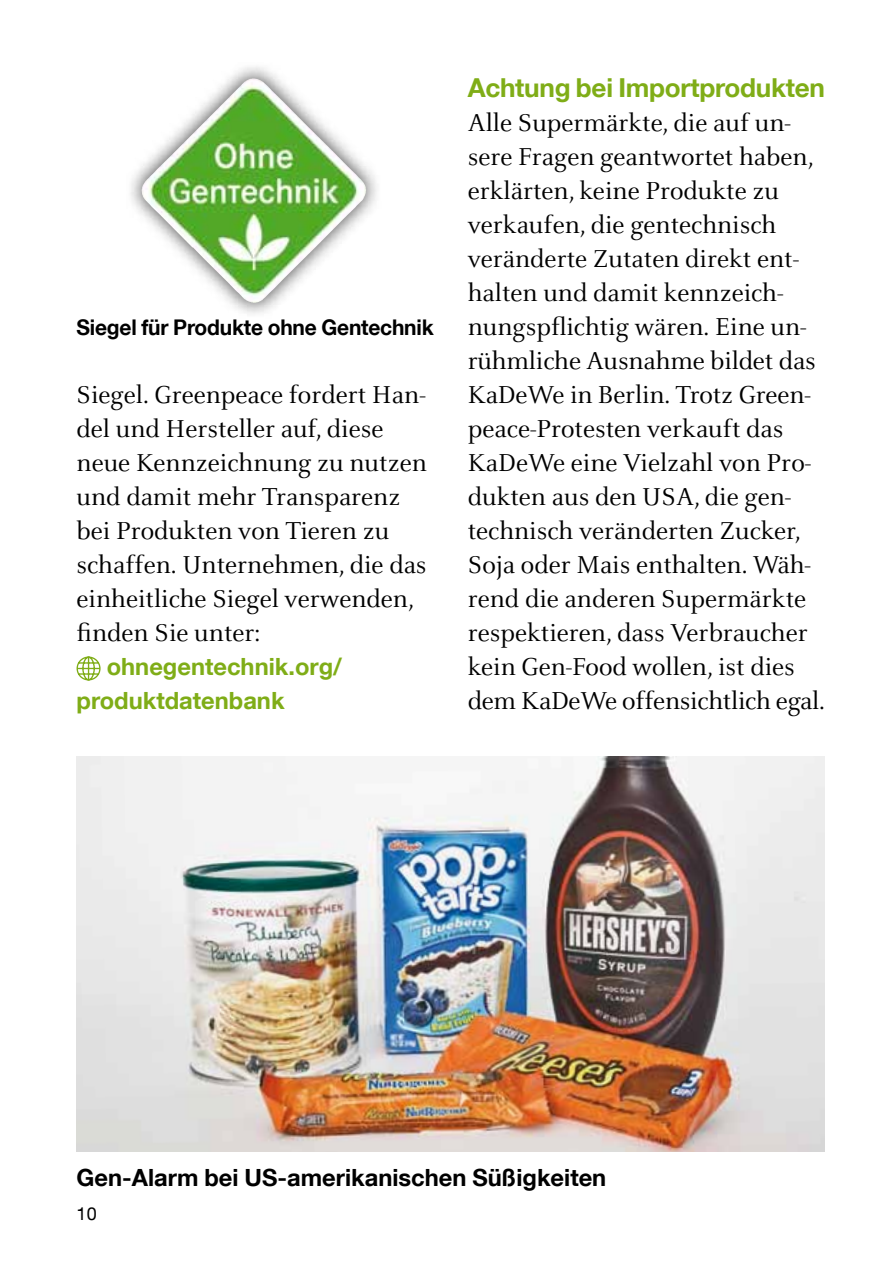
<style>
.page{position:relative;width:893px;height:1263px;background:#fff}
.page>*{position:absolute;margin:0;border:0;box-sizing:border-box;transform-origin:0 0}
.t1{font:27px/33.9px "Celeste";color:#000}
.t2{font:700 26.1px "Helvetica Neue LT Com";letter-spacing:-.01em;color:#7fad17}
.t3{font:700 23.7px "Helvetica Neue LT Com";color:#000}
.t4{font:700 23.7px/33.9px "Helvetica Neue LT Com";color:#7fad17}
.t5{font:700 21.6px "Helvetica Neue LT Com";letter-spacing:-.01em;color:#000}
.t6{font:18px "Helvetica Neue LT Com";color:#000}
</style>
<div class="page">
<img style="left:77px;top:757px;width:748px;height:394px">
<svg style="left:77px;top:656px;width:24px;height:24px"></svg>
<div style="left:125px;top:62px;width:258px;height:258px;background:#000;opacity:.75"></div>
<img style="left:141px;top:78px;width:225px;height:225px">
<p class="t5" style="left:77px;top:314px;width:359px">Siegel für Produkte ohne Gentechnik</p>
<p class="t1" style="left:77px;top:379px;width:352px">Siegel. Greenpeace fordert Han&shy;del und Hersteller auf, diese neue Kennzeichnung zu nutzen und damit mehr Transparenz bei Produkten von Tieren zu schaffen. Unternehmen, die das einheitliche Siegel verwenden, finden Sie unter:</p>
<p class="t4" style="left:77px;top:649px;width:267px;text-indent:30px">ohnegentechnik.org/ produktdatenbank</p>
<p class="t2" style="left:468px;top:71px;width:359px">Achtung bei Importprodukten</p>
<p class="t1" style="left:468px;top:107px;width:359px">Alle Supermärkte, die auf un&shy;sere Fragen geantwortet haben, erklärten, keine Produkte zu verkaufen, die gentechnisch veränderte Zutaten direkt ent&shy;halten und damit kennzeich&shy;nungspflichtig wären. Eine un&shy;rühmliche Ausnahme bildet das<br>KaDeWe in Berlin. Trotz Green&shy;peace-Protesten verkauft das<br>KaDeWe eine Vielzahl von Pro&shy;dukten aus den USA, die gen&shy;technisch veränderten Zucker,<br>Soja oder Mais enthalten. Wäh&shy;rend die anderen Supermärkte respektieren, dass Verbraucher kein Gen-Food wollen, ist dies dem KaDeWe offensichtlich egal.</p>
<p class="t3" style="left:77px;top:1162px;width:531px">Gen-Alarm bei US-amerikanischen Süßigkeiten</p>
<p class="t6" style="left:77px;top:1202px;width:22px">10</p>
</div>
